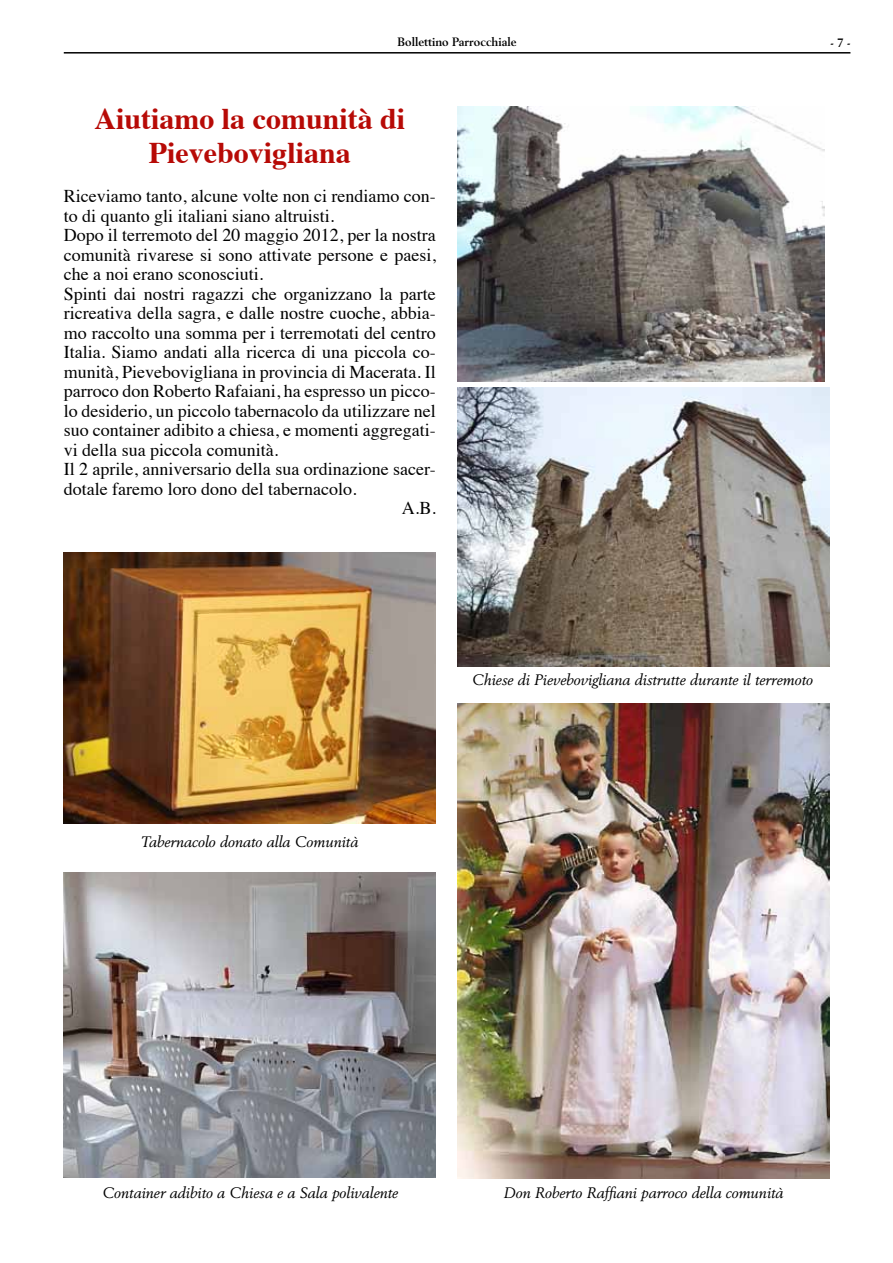
<style>
.page{position:relative;width:893px;height:1263px;background:#fff}
.page>*{position:absolute;margin:0;border:0;box-sizing:border-box;transform-origin:0 0}
.t1{font:700 30px/34.5px "Times";color:#b70a06;text-align:center}
.t2{font:18px "Times";color:#000}
.t3{font:italic 15px "Berling";color:#000}
.t4{font:700 12px "Berling";color:#000}
</style>
<div class="page">
<hr style="left:64px;top:52px;width:786px;height:2px;background:#000">
<img style="left:457px;top:106px;width:367px;height:276px">
<img style="left:64px;top:872px;width:372px;height:305px">
<img style="left:457px;top:704px;width:372px;height:475px">
<img style="left:64px;top:553px;width:372px;height:271px">
<img style="left:457px;top:388px;width:372px;height:279px">
<p class="t4" style="left:398px;top:35px;width:120px">Bollettino Parrocchiale</p>
<p class="t4" style="left:830px;top:36px;width:22px">- 7 -</p>
<h1 class="t1" style="left:94px;top:98px;width:312px">Aiutiamo la comunità di<br>Pievebovigliana</h1>
<p class="t2" style="left:64px;top:179px;width:374px">Riceviamo tanto, alcune volte non ci rendiamo con-</p>
<p class="t2" style="left:64px;top:199px;width:272px">to di quanto gli italiani siano altruisti.</p>
<p class="t2" style="left:64px;top:218px;width:374px">Dopo il terremoto del 20 maggio 2012, per la nostra</p>
<p class="t2" style="left:64px;top:238px;width:374px">comunità rivarese si sono attivate persone e paesi,</p>
<p class="t2" style="left:64px;top:257px;width:201px">che a noi erano sconosciuti.</p>
<p class="t2" style="left:64px;top:277px;width:374px">Spinti dai nostri ragazzi che organizzano la parte</p>
<p class="t2" style="left:64px;top:296px;width:374px">ricreativa della sagra, e dalle nostre cuoche, abbia-</p>
<p class="t2" style="left:64px;top:316px;width:374px">mo raccolto una somma per i terremotati del centro</p>
<p class="t2" style="left:64px;top:335px;width:374px">Italia. Siamo andati alla ricerca di una piccola co-</p>
<p class="t2" style="left:64px;top:355px;width:374px">munità, Pievebovigliana in provincia di Macerata. Il</p>
<p class="t2" style="left:64px;top:374px;width:374px">parroco don Roberto Rafaiani, ha espresso un picco-</p>
<p class="t2" style="left:64px;top:394px;width:374px">lo desiderio, un piccolo tabernacolo da utilizzare nel</p>
<p class="t2" style="left:64px;top:413px;width:374px">suo container adibito a chiesa, e momenti aggregati-</p>
<p class="t2" style="left:64px;top:433px;width:216px">vi della sua piccola comunità.</p>
<p class="t2" style="left:64px;top:452px;width:374px">Il 2 aprile, anniversario della sua ordinazione sacer-</p>
<p class="t2" style="left:64px;top:472px;width:294px">dotale faremo loro dono del tabernacolo.</p>
<p class="t2" style="left:402px;top:491px;width:36px">A.B.</p>
<p class="t3" style="left:141px;top:833px;width:219px">Tabernacolo donato alla Comunità</p>
<p class="t3" style="left:472px;top:671px;width:343px">Chiese di Pievebovigliana distrutte durante il terremoto</p>
<p class="t3" style="left:103px;top:1183px;width:297px">Container adibito a Chiesa e a Sala polivalente</p>
<p class="t3" style="left:504px;top:1183px;width:281px">Don Roberto Raffiani parroco della comunità</p>
</div>
